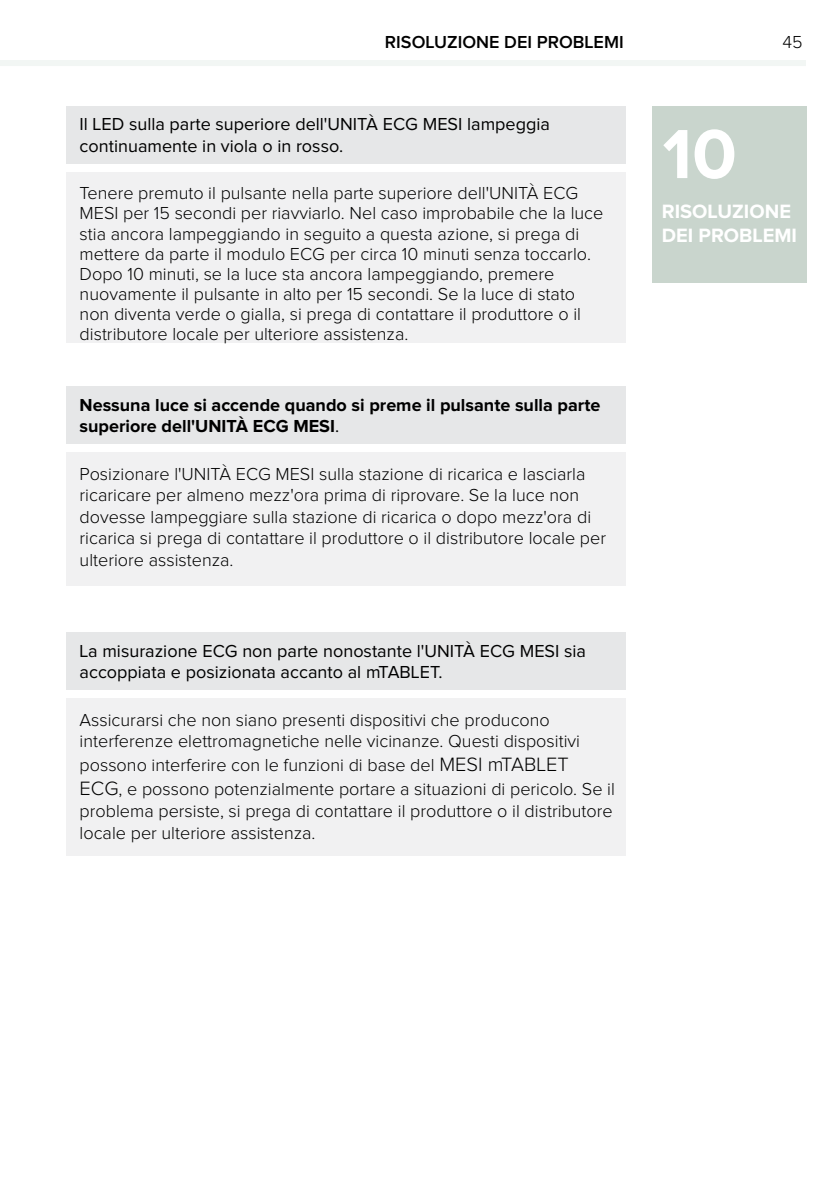
<style>
.page{position:relative;width:840px;height:1191px;background:#fff}
.page>*{position:absolute;margin:0;border:0;box-sizing:border-box;transform-origin:0 0}
.t1{font:700 72px "Proxima Nova";color:#fff}
.t2{font:700 20px/24px "Proxima Nova";color:#fff}
.t3{font:300 18px/20px "Proxima Nova";color:#000}
.t4{font:18px/21.6px "Proxima Nova";color:#000}
.t5{font:700 18px/21.6px "Proxima Nova";color:#000}
.t6{font:600 18px "Proxima Nova";color:#000}
.s1{font-weight:400}
.s2{font-size:20px}
</style>
<div class="page">
<hr style="left:0;top:60px;width:805px;height:4px;background:#f2f6f4">
<hr style="left:0;top:62px;width:805px;height:4px;background:#f2f6f4">
<div style="left:652px;top:106px;width:154px;height:176px;background:#c9d5cd"></div>
<div style="left:66px;top:106px;width:559px;height:57px;background:#e6e7e8"></div>
<div style="left:66px;top:172px;width:559px;height:171px;background:#f1f1f2"></div>
<div style="left:66px;top:386px;width:559px;height:57px;background:#e6e7e8"></div>
<div style="left:66px;top:452px;width:559px;height:133px;background:#f1f1f2"></div>
<div style="left:66px;top:632px;width:559px;height:57px;background:#e6e7e8"></div>
<div style="left:66px;top:698px;width:559px;height:157px;background:#f1f1f2"></div>
<p class="t6" style="left:385px;top:34px;width:240px">RISOLUZIONE DEI PROBLEMI</p>
<p class="t4" style="left:80px;top:114px;width:471px">Il LED sulla parte superiore dell'UNITÀ ECG MESI lampeggia continuamente in viola o in rosso.</p>
<p class="t3" style="left:80px;top:184px;width:500px">Tenere premuto il pulsante nella parte superiore dell'UNITÀ ECG</p>
<p class="t3" style="left:80px;top:204px;width:525px">MESI per 15 secondi per riavviarlo. Nel caso improbabile che la luce stia ancora lampeggiando in seguito a questa azione, si prega di mettere da parte il modulo ECG per circa 10 minuti senza toccarlo.<br>Dopo 10 minuti, se la luce sta ancora lampeggiando, premere nuovamente il pulsante in alto per 15 secondi. Se la luce di stato non diventa verde o gialla, si prega di contattare il produttore o il distributore locale per ulteriore assistenza.</p>
<p class="t5" style="left:80px;top:394px;width:522px">Nessuna luce si accende quando si preme il pulsante sulla parte superiore dell'UNITÀ ECG MESI<span class="s1">.</span></p>
<p class="t3" style="left:80px;top:463px;width:527px;line-height:21.6px">Posizionare l'UNITÀ ECG MESI sulla stazione di ricarica e lasciarla ricaricare per almeno mezz'ora prima di riprovare. Se la luce non dovesse lampeggiare sulla stazione di ricarica o dopo mezz'ora di ricarica si prega di contattare il produttore o il distributore locale per ulteriore assistenza.</p>
<p class="t4" style="left:80px;top:640px;width:507px">La misurazione ECG non parte nonostante l'UNITÀ ECG MESI sia accoppiata e posizionata accanto al mTABLET.</p>
<p class="t3" style="left:80px;top:709px;width:501px;line-height:21.6px">Assicurarsi che non siano presenti dispositivi che producono interferenze elettromagnetiche nelle vicinanze. Questi dispositivi</p>
<p class="t3" style="left:80px;top:754px;width:536px;line-height:24px">possono interferire con le funzioni di base del <span class="s2">MESI mTABLET<br>ECG</span>, e possono potenzialmente portare a situazioni di pericolo. Se il</p>
<p class="t3" style="left:80px;top:801px;width:534px;line-height:21.6px">problema persiste, si prega di contattare il produttore o il distributore locale per ulteriore assistenza.</p>
<h1 class="t1" style="left:662px;top:121px;width:76px">10</h1>
<p class="t3" style="left:782px;top:33px;width:22px">45</p>
<p class="t2" style="left:661px;top:200px;width:137px">RISOLUZIONE<br>DEI PROBLEMI</p>
</div>
